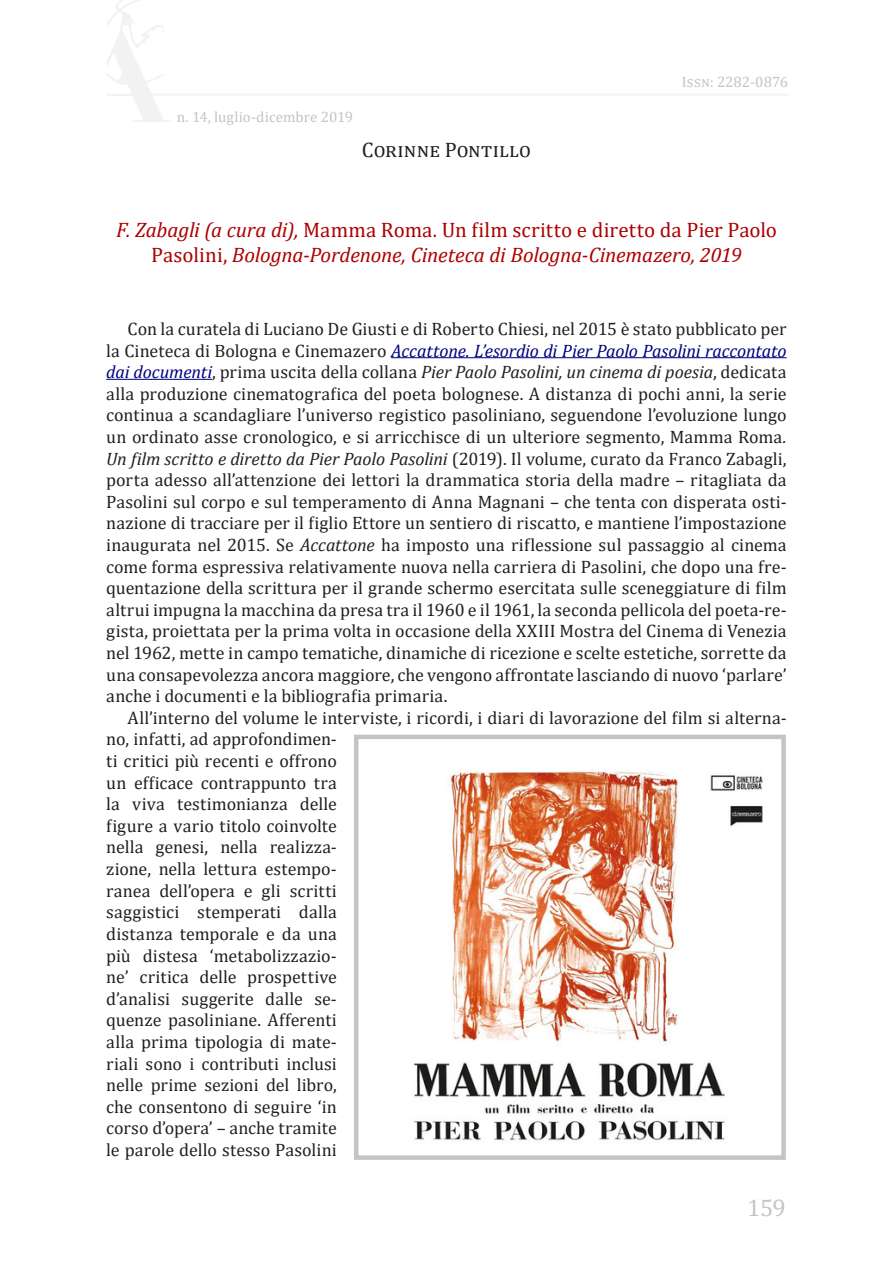
<style>
.page{position:relative;width:893px;height:1263px;background:#fff}
.page>*{position:absolute;margin:0;border:0;box-sizing:border-box;transform-origin:0 0}
.Numero_pagina{font:24px "Cambria";color:#c4c4c4}
.Titolo_capitolo{font:italic 21px/25.2px "Cambria";letter-spacing:-.01em;color:#ad0101;text-align:center}
.Autore_Saggio{font:21px "Cambria";color:#231f20}
.Corpo{font:18px/21.6px "Cambria";letter-spacing:.005em;color:#231f20;text-align:justify}
.Numero_pagina-2{font:15px "Cambria";color:#c4c4c4}
.s1{font-style:normal}
.s2{font-style:italic;color:#000080}
.s3{font-style:italic}
</style>
<div class="page">
<svg style="left:107px;top:0;width:64px;height:122px"></svg>
<hr style="left:131px;top:93px;width:657px;height:3px;background:#f2f3f3">
<hr style="left:391px;top:357px;width:396px;height:1px;background:#000080">
<hr style="left:106px;top:379px;width:106px;height:1px;background:#000080">
<img style="left:413px;top:771px;width:350px;height:370px">
<div style="left:354px;top:735px;width:432px;height:425px;border:4px solid #c4c4c4"></div>
<p class="Numero_pagina-2" style="left:177px;top:108px;width:178px">n. 14, luglio-dicembre 2019</p>
<p class="Autore_Saggio" style="left:362px;top:137px;width:171px">Corinne Pontillo</p>
<p class="Numero_pagina-2" style="left:682px;top:73px;width:108px">Issn: 2282-0876</p>
<p class="Titolo_capitolo" style="left:116px;top:216px;width:662px">F. Zabagli (a cura di), <span class="s1">Mamma Roma. Un film scritto e diretto da Pier Paolo<br>Pasolini,</span> Bologna-Pordenone, Cineteca di Bologna-Cinemazero, 2019</p>
<p class="Corpo" style="left:106px;top:318px;width:682px;text-indent:21px">Con la curatela di Luciano De Giusti e di Roberto Chiesi, nel 2015 è stato pubblicato per la Cineteca di Bologna e Cinemazero <span class="s2">Accattone. L’esordio di Pier Paolo Pasolini raccontato dai documenti</span>, prima uscita della collana <span class="s3">Pier Paolo Pasolini, un cinema di poesia</span>, dedicata alla produzione cinematografica del poeta bolognese. A distanza di pochi anni, la serie continua a scandagliare l’universo registico pasoliniano, seguendone l’evoluzione lungo un ordinato asse cronologico, e si arricchisce di un ulteriore segmento, Mamma Roma<span class="s3">.<br>Un film scritto e diretto da Pier Paolo Pasolini</span> (2019). Il volume, curato da Franco Zabagli, porta adesso all’attenzione dei lettori la drammatica storia della madre – ritagliata da Pasolini sul corpo e sul temperamento di Anna Magnani – che tenta con disperata osti&shy;nazione di tracciare per il figlio Ettore un sentiero di riscatto, e mantiene l’impostazione inaugurata nel 2015. Se <span class="s3">Accattone</span> ha imposto una riflessione sul passaggio al cinema come forma espressiva relativamente nuova nella carriera di Pasolini, che dopo una fre&shy;quentazione della scrittura per il grande schermo esercitata sulle sceneggiature di film altrui impugna la macchina da presa tra il 1960 e il 1961, la seconda pellicola del poeta-re&shy;gista, proiettata per la prima volta in occasione della XXIII Mostra del Cinema di Venezia nel 1962, mette in campo tematiche, dinamiche di ricezione e scelte estetiche, sorrette da una consapevolezza ancora maggiore, che vengono affrontate lasciando di nuovo ‘parlare’ anche i documenti e la bibliografia primaria.</p>
<p class="Corpo" style="left:106px;top:707px;width:682px;text-align:left;text-indent:21px">All’interno del volume le interviste, i ricordi, i diari di lavorazione del film si alterna&shy;no, infatti, ad approfondimen-<br>ti critici più recenti e offrono<br>un efficace contrappunto tra<br>la viva testimonianza delle<br>figure a vario titolo coinvolte<br>nella genesi, nella realizza-<br>zione, nella lettura estempo-<br>ranea dell’opera e gli scritti<br>saggistici stemperati dalla<br>distanza temporale e da una<br>più distesa ‘metabolizzazio-<br>ne’ critica delle prospettive<br>d’analisi suggerite dalle se-<br>quenze pasoliniane. Afferenti<br>alla prima tipologia di mate-<br>riali sono i contributi inclusi<br>nelle prime sezioni del libro,<br>che consentono di seguire ‘in<br>corso d’opera’ – anche tramite<br>le parole dello stesso Pasolini</p>
<p class="Numero_pagina" style="left:747px;top:1193px;width:40px">159</p>
</div>
